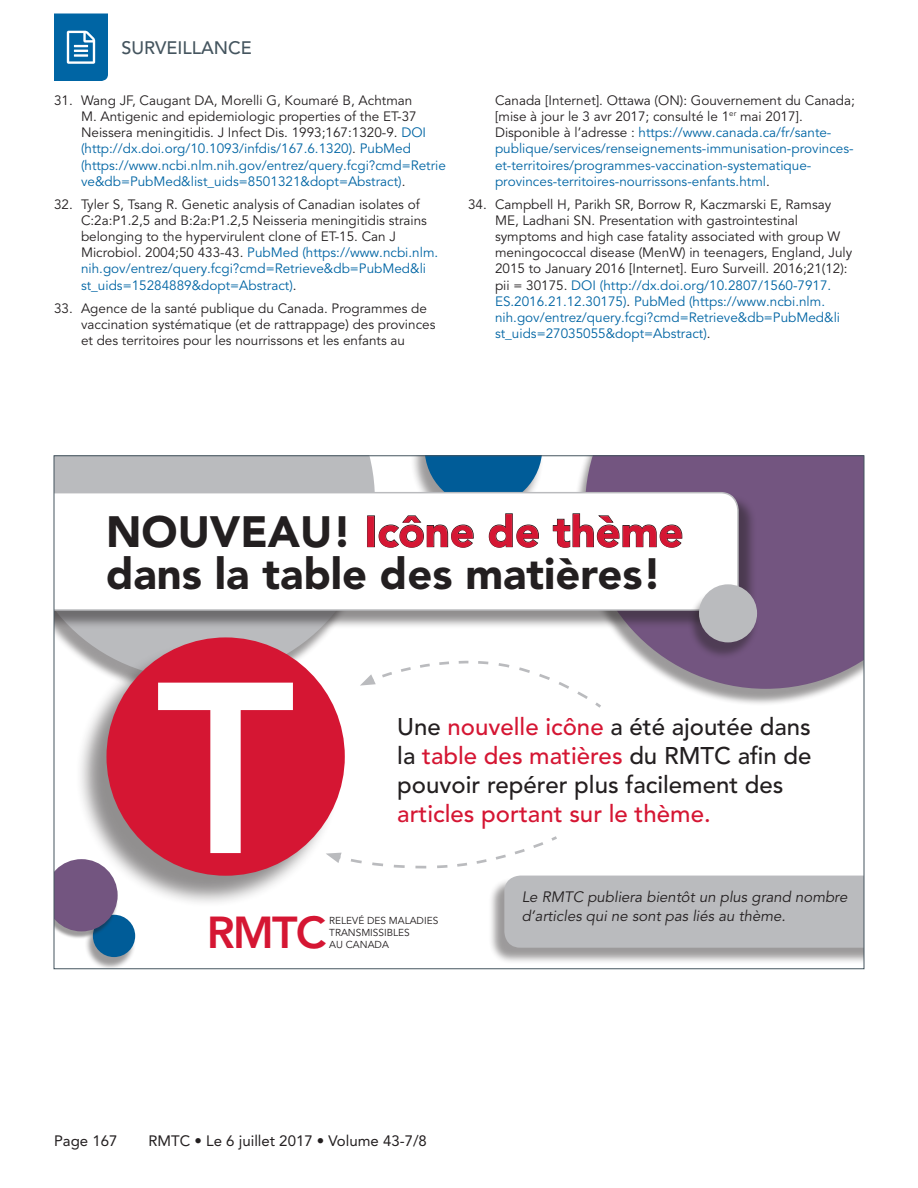
<style>
.page{position:relative;width:918px;height:1188px;background:#fff}
.page>*{position:absolute;margin:0;border:0;box-sizing:border-box;transform-origin:0 0}
.t1{font:800 44.4px "Avenir LT Std";color:#d51633}
.t2{font:900 43.5px/42px "Avenir LT Std";color:#231f20}
.t3{font:500 24px/28.8px "Avenir LT Std";color:#231f20}
.t4{font:500 18px "Avenir LT Std";color:#45555f}
.t5{font:italic 15px/19.5px "Avenir LT Std";color:#231f20}
.t6{font:15px "Avenir LT Std";color:#231f20}
.t7{font:13.5px/16.2px "Avenir LT Std";color:#231f20}
.t8{font:13.5px/16.2px "Avenir LT Std";color:#0065a4}
.t9{font:10.05px/12px "Avenir LT Std";color:#231f20}
.s1{color:#231f20}
.s2{color:#0065a4}
.s3{color:#d51633}
</style>
<div class="page">
<svg style="left:54px;top:14px;width:54px;height:67px;background:#1c76ae"></svg>
<div style="left:488px;top:878px;width:376px;height:86px;background:#231f20;opacity:.45"></div>
<div style="left:504px;top:876px;width:358px;height:72px;background:#babbbe"></div>
<div style="left:573px;top:456px;width:291px;height:251px;background:#231f20;opacity:.45"></div>
<svg style="left:585px;top:458px;width:277px;height:231px;background:#83698e"></svg>
<svg style="left:56px;top:458px;width:319px;height:195px;background:#bfc0c3"></svg>
<div style="left:410px;top:456px;width:134px;height:72px;background:#231f20;opacity:.45"></div>
<svg style="left:425px;top:458px;width:117px;height:33px;background:#18699d"></svg>
<div style="left:84px;top:918px;width:52px;height:51px;background:#231f20;opacity:.45"></div>
<div style="left:93px;top:915px;width:42px;height:42px;background:#005c98;border-radius:50%"></div>
<div style="left:54px;top:494px;width:703px;height:135px;background:#231f20;opacity:.5"></div>
<svg style="left:56px;top:491px;width:683px;height:120px"></svg>
<div style="left:367px;top:516px;width:8px;height:31px;border:1px solid #231f20"></div>
<svg style="left:378px;top:515px;width:96px;height:33px"></svg>
<svg style="left:489px;top:513px;width:50px;height:35px"></svg>
<svg style="left:553px;top:513px;width:130px;height:35px"></svg>
<div style="left:54px;top:861px;width:64px;height:79px;background:#231f20;opacity:.45"></div>
<svg style="left:56px;top:859px;width:62px;height:72px;background:#705f88"></svg>
<div style="left:687px;top:588px;width:72px;height:71px;background:#231f20;opacity:.45"></div>
<div style="left:699px;top:584px;width:58px;height:58px;background:#babbbe;border-radius:50%"></div>
<div style="left:75px;top:642px;width:266px;height:266px;background:#231f20;opacity:.5"></div>
<div style="left:107px;top:637px;width:238px;height:239px;background:#d51633;border-radius:50%"></div>
<svg style="left:158px;top:683px;width:135px;height:170px"></svg>
<svg style="left:326px;top:835px;width:231px;height:35px"></svg>
<svg style="left:360px;top:660px;width:243px;height:48px"></svg>
<h3 class="t4" style="left:122px;top:37px;width:132px">SURVEILLANCE</h3>
<p class="t8" style="left:81px;top:92px;width:366px;text-indent:-27px"><span class="s1">31. Wang JF, Caugant DA, Morelli G, Koumaré B, Achtman<br>M. Antigenic and epidemiologic properties of the ET-37<br>Neissera meningitidis. J Infect Dis. 1993;167:1320-9.</span> DOI (http://dx.doi.org/10.1093/infdis/167.6.1320)<span class="s1">.</span> PubMed (https://www.ncbi.nlm.nih.gov/entrez/query.fcgi?cmd=Retrie ve&amp;db=PubMed&amp;list_uids=8501321&amp;dopt=Abstract)<span class="s1">.</span></p>
<p class="t7" style="left:81px;top:196px;width:359px;text-indent:-27px">32. Tyler S, Tsang R. Genetic analysis of Canadian isolates of C:2a:P1.2,5 and B:2a:P1.2,5 Neisseria meningitidis strains belonging to the hypervirulent clone of ET-15. Can J Microbiol. 2004;50 433-43. <span class="s2">PubMed (https://www.ncbi.nlm. nih.gov/entrez/query.fcgi?cmd=Retrieve&amp;db=PubMed&amp;li st_uids=15284889&amp;dopt=Abstract)</span>.</p>
<p class="t7" style="left:81px;top:300px;width:356px;text-indent:-27px">33. Agence de la santé publique du Canada. Programmes de vaccination systématique (et de rattrappage) des provinces et des territoires pour les nourrissons et les enfants au</p>
<p class="t8" style="left:495px;top:92px;width:361px"><span class="s1">Canada [Internet]. Ottawa (ON): Gouvernement du Canada; [mise à jour le 3 avr 2017; consulté le 1</span><sup>er</sup> <span class="s1">mai 2017].<br>Disponible à l’adresse :</span> https://www.canada.ca/fr/sante&shy;publique/services/renseignements-immunisation-provinces&shy;et-territoires/programmes-vaccination-systematique&shy;provinces-territoires-nourrissons-enfants.html<span class="s1">.</span></p>
<p class="t7" style="left:495px;top:196px;width:359px;text-indent:-27px">34. Campbell H, Parikh SR, Borrow R, Kaczmarski E, Ramsay ME, Ladhani SN. Presentation with gastrointestinal symptoms and high case fatality associated with group W meningococcal disease (MenW) in teenagers, England, July 2015 to January 2016 [Internet]. Euro Surveill. 2016;21(12): pii = 30175. <span class="s2">DOI (http://dx.doi.org/10.2807/1560-7917.<br>ES.2016.21.12.30175)</span>. <span class="s2">PubMed (https://www.ncbi.nlm. nih.gov/entrez/query.fcgi?cmd=Retrieve&amp;db=PubMed&amp;li st_uids=27035055&amp;dopt=Abstract)</span>.</p>
<p class="t2" style="left:106px;top:510px;width:579px">NOUVEAU! <span class="s3">Icône de thème </span>dans la table des matières!</p>
<p class="t3" style="left:397px;top:713px;width:416px">Une <span class="s3">nouvelle icône</span> a été ajoutée dans la <span class="s3">table des matières</span> du RMTC afin de pouvoir repérer plus facilement des <span class="s3">articles portant sur le thème.</span></p>
<p class="t1" style="left:207px;top:907px;width:121px">RMTC</p>
<p class="t9" style="left:329px;top:915px;width:110px">RELEVÉ DES MALADIES<br>TRANSMISSIBLES<br>AU CANADA</p>
<p class="t6" style="left:54px;top:1133px;width:65px">Page 167</p>
<p class="t6" style="left:148px;top:1133px;width:280px">RMTC • Le 6 juillet 2017 • Volume 43-7/8</p>
<p class="t5" style="left:522px;top:887px;width:327px">Le RMTC publiera bientôt un plus grand nombre d’articles qui ne sont pas liés au thème.</p>
</div>
